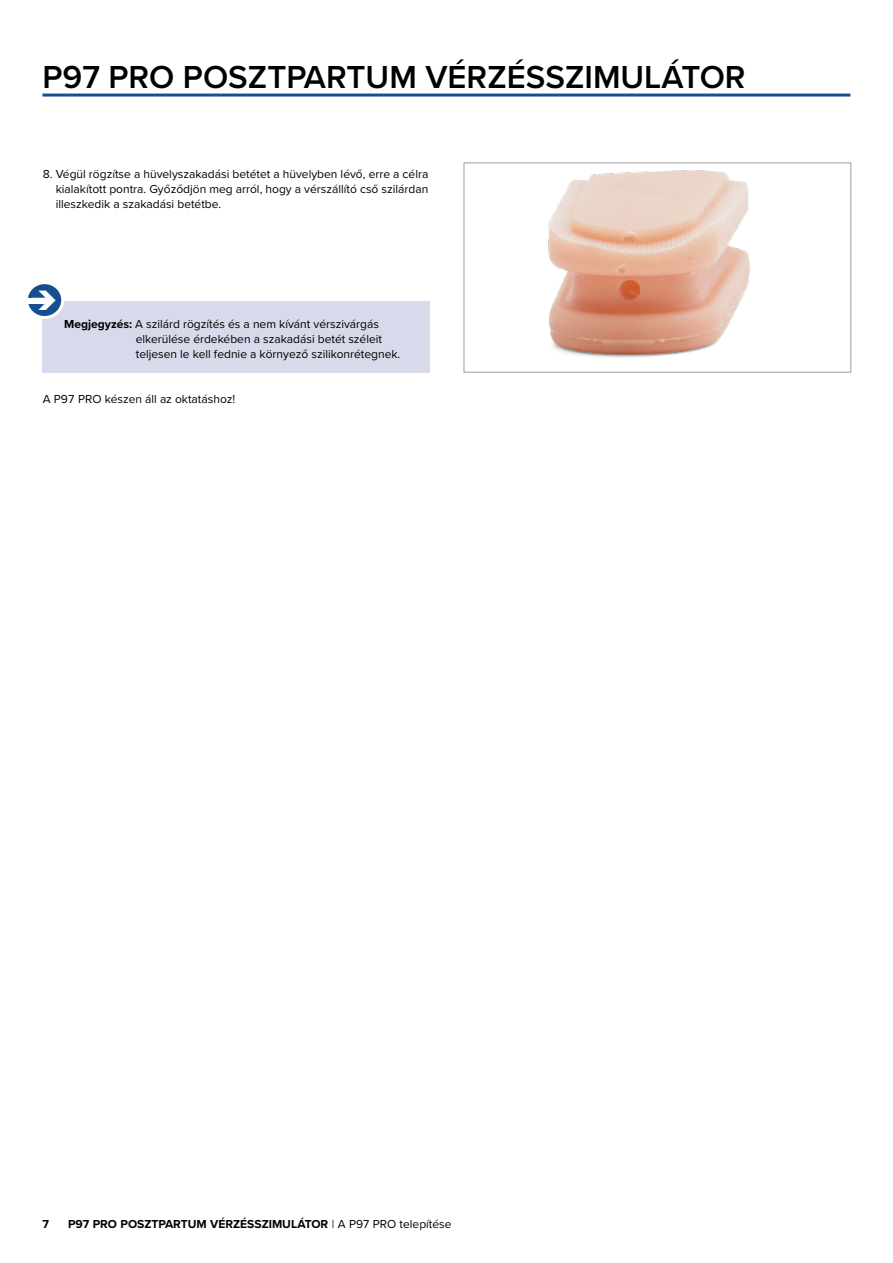
<style>
.page{position:relative;width:893px;height:1263px;background:#fff}
.page>*{position:absolute;margin:0;border:0;box-sizing:border-box;transform-origin:0 0}
.t1{font:600 33px "Proxima Nova";color:#000}
.t2{font:12px/15px "Proxima Nova";color:#000;text-align:justify}
.t3{font:700 12px "Proxima Nova";color:#000}
.s1{font-weight:700}
.s2{font-weight:400}
</style>
<div class="page">
<hr style="left:43px;top:94px;width:807px;height:3px;background:#154f90">
<img style="left:547px;top:170px;width:203px;height:188px">
<div style="left:464px;top:163px;width:387px;height:210px;border:1px solid #9d9d9c"></div>
<div style="left:43px;top:301px;width:387px;height:72px;background:#d6daeb"></div>
<svg style="left:26px;top:283px;width:37px;height:34px"></svg>
<div style="left:25px;top:281px;width:39px;height:38px;border:3px solid #fff;border-radius:50%"></div>
<div style="left:21px;top:298px;width:28px;height:5px;background:#fff"></div>
<svg style="left:31px;top:291px;width:25px;height:19px"></svg>
<h1 class="t1" style="left:43px;top:52px;width:705px">P97 PRO POSZTPARTUM VÉRZÉSSZIMULÁTOR</h1>
<p class="t2" style="left:56px;top:165px;width:374px;text-indent:-13px">8. Végül rögzítse a hüvelyszakadási betétet a hüvelyben lévő, erre a célra kialakított pontra. Győződjön meg arról, hogy a vérszállító cső szilárdan illeszkedik a szakadási betétbe.</p>
<p class="t2" style="left:136px;top:315px;width:266px;text-align:left;text-indent:-72px"><span class="s1">Megjegyzés:</span> A szilárd rögzítés és a nem kívánt vérszivárgás elkerülése érdekében a szakadási betét széleit teljesen le kell fednie a környező szilikonrétegnek.</p>
<p class="t2" style="left:43px;top:390px;width:194px">A P97 PRO készen áll az oktatáshoz!</p>
<p class="t3" style="left:43px;top:1215px;width:8px">7</p>
<p class="t3" style="left:68px;top:1215px;width:385px">P97 PRO POSZTPARTUM VÉRZÉSSZIMULÁTOR <span class="s2">| A P97 PRO telepítése</span></p>
</div>
